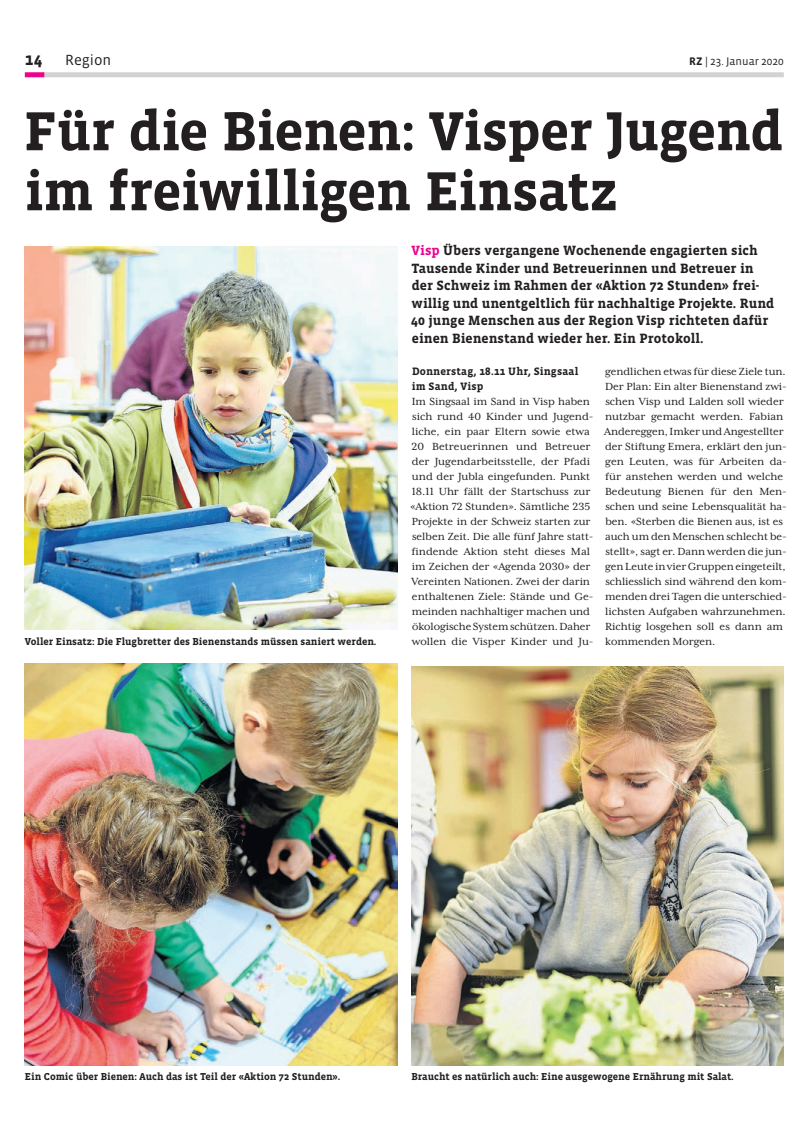
<style>
.page{position:relative;width:798px;height:1134px;background:#fff}
.page>*{position:absolute;margin:0;border:0;box-sizing:border-box;transform-origin:0 0}
.t1{font:700 56.25px/60px "Vista Slab OT";letter-spacing:-.015em;color:#231f20}
.t2{font:700 17.5px "Vista Sans OT";color:#231f20}
.t3{font:15px "Vista Sans OT";color:#231f20}
.t4{font:700 13.75px/17.5px "Vista Slab OT";letter-spacing:.005em;color:#231f20}
.t5{font:11.88px/15px "Mrs Eaves XL Serif OT";letter-spacing:-.005em;color:#231f20}
.t6{font:11.25px "Vista Sans OT";color:#231f20}
.t7{font:700 11px/15px "Vista Slab OT";letter-spacing:.02em;color:#231f20}
.t8{font:700 10.25px "Vista Slab OT";color:#231f20}
.s1{font-weight:700}
.s2{color:#ed028c}
</style>
<div class="page">
<div style="left:42px;top:72px;width:741px;height:5px;background:#d1d2d4"></div>
<div style="left:25px;top:72px;width:19px;height:5px;background:#ed028c"></div>
<img style="left:25px;top:246px;width:372px;height:384px">
<img style="left:411px;top:666px;width:372px;height:399px">
<img style="left:25px;top:663px;width:372px;height:402px">
<p class="t2" style="left:25px;top:50px;width:19px">14</p>
<p class="t3" style="left:65px;top:52px;width:48px">Region</p>
<p class="t6" style="left:689px;top:55px;width:96px"><span class="s1">RZ</span> | 23. Januar 2020</p>
<p class="t1" style="left:24px;top:102px;width:760px">Für die Bienen: Visper Jugend im freiwilligen Einsatz</p>
<p class="t4" style="left:411px;top:242px;width:364px"><span class="s2">Visp</span> Übers vergangene Wochenende engagierten sich Tausende Kinder und Betreuerinnen und Betreuer in der Schweiz im Rahmen der «Aktion 72 Stunden» frei&shy;willig und unentgeltlich für nachhaltige Projekte. Rund 40 junge Menschen aus der Region Visp richteten dafür einen Bienenstand wieder her. Ein Protokoll.</p>
<p class="t7" style="left:412px;top:364px;width:168px">Donnerstag, 18.11 Uhr, Singsaal im Sand, Visp</p>
<p class="t5" style="left:410px;top:394px;width:185px">Im Singsaal im Sand in Visp haben sich rund 40 Kinder und Jugend&shy;liche, ein paar Eltern sowie etwa 20 Betreuerinnen und Betreuer der Jugendarbeitsstelle, der Pfadi und der Jubla eingefunden. Punkt 18.11 Uhr fällt der Startschuss zur «Aktion 72 Stunden». Sämtliche 235<br>Projekte in der Schweiz starten zur selben Zeit. Die alle fünf Jahre statt&shy;findende Aktion steht dieses Mal im Zeichen der «Agenda 2030» der Vereinten Nationen. Zwei der darin enthaltenen Ziele: Stände und Ge&shy;meinden nachhaltiger machen und ökologische System schützen. Daher wollen die Visper Kinder und Ju-</p>
<p class="t5" style="left:604px;top:364px;width:184px">gendlichen etwas für diese Ziele tun.<br>Der Plan: Ein alter Bienenstand zwi&shy;schen Visp und Lalden soll wieder nutzbar gemacht werden. Fabian Andereggen, Imker und Angestellter der Stiftung Emera, erklärt den jun&shy;gen Leuten, was für Arbeiten da&shy;für anstehen werden und welche Bedeutung Bienen für den Men&shy;schen und seine Lebensqualität ha&shy;ben. «Sterben die Bienen aus, ist es auch um den Menschen schlecht be&shy;stellt», sagt er. Dann werden die jun&shy;gen Leute in vier Gruppen eingeteilt, schliesslich sind während den kom&shy;menden drei Tagen die unterschied&shy;lichsten Aufgaben wahrzunehmen.<br>Richtig losgehen soll es dann am</p>
<p class="t8" style="left:25px;top:637px;width:353px">Voller Einsatz: Die Flugbretter des Bienenstands müssen saniert werden.</p>
<p class="t5" style="left:605px;top:634px;width:111px">kommenden Morgen.</p>
<p class="t8" style="left:25px;top:1072px;width:317px">Ein Comic über Bienen: Auch das ist Teil der «Aktion 72 Stunden».</p>
<p class="t8" style="left:411px;top:1072px;width:324px">Braucht es natürlich auch: Eine ausgewogene Ernährung mit Salat.</p>
</div>
